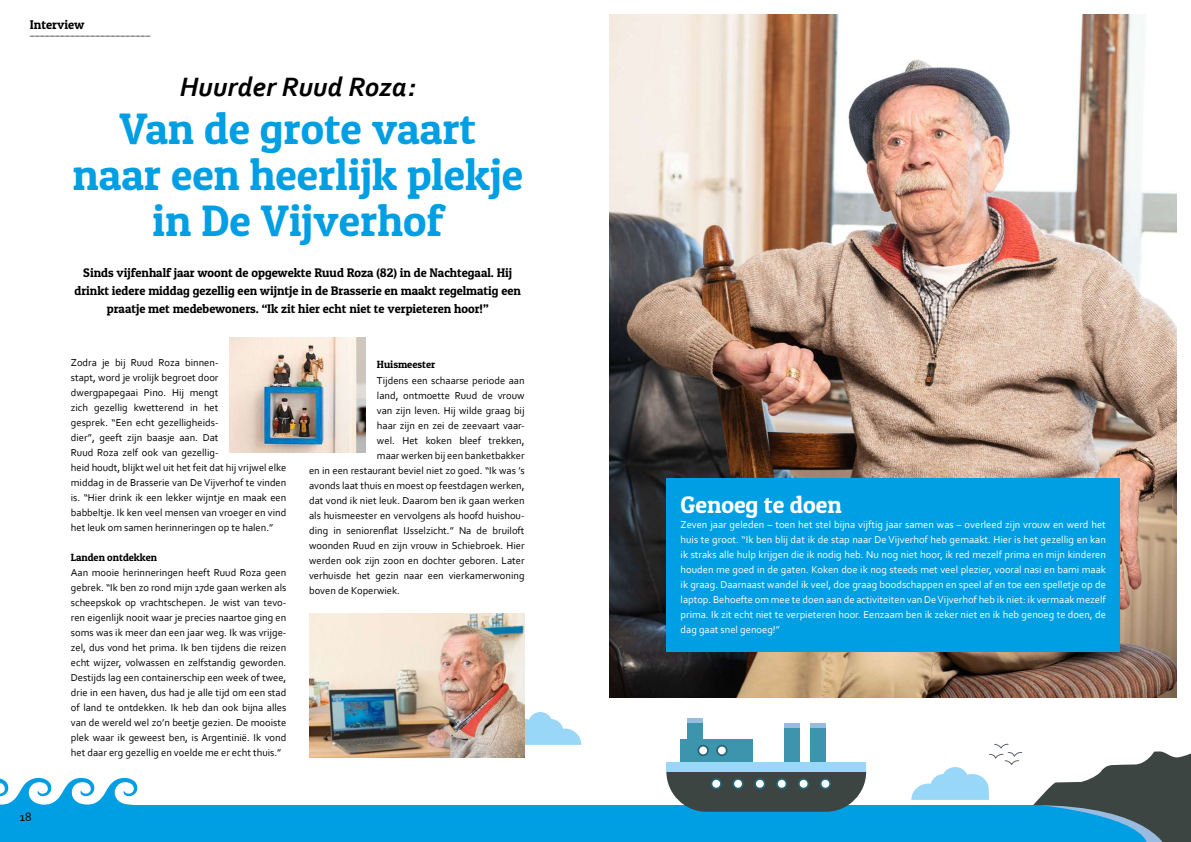
<style>
.page{position:relative;width:1191px;height:842px;background:#fff}
.page>*{position:absolute;margin:0;border:0;box-sizing:border-box;transform-origin:0 0}
.t1{font:44.1px/46px "Patua One";color:#009fe3;text-align:center}
.t2{font:italic 700 27.8px "Corbel";color:#000}
.t3{font:24px "Patua One";color:#fff}
.t4{font:12.7px "Patua One";color:#000}
.t5{font:12.7px "Corbel";color:#000}
.t6{font:12.5px/18px "Patua One";color:#000;text-align:center}
.t7{font:10.5px/15px "Corbel";color:#000}
.t8{font:10.5px/15px "Corbel";color:#fff;text-align:justify}
.t9{font:10.5px "Patua One";color:#000}
</style>
<div class="page">
<div style="left:0;top:805px;width:1191px;height:37px;background:#009fe3"></div>
<svg style="left:0;top:778px;width:138px;height:27px"></svg>
<svg style="left:30px;top:36px;width:120px;height:1px"></svg>
<img style="left:609px;top:14px;width:567px;height:684px">
<img style="left:230px;top:337px;width:135px;height:116px">
<div style="left:666px;top:478px;width:454px;height:174px;background:#009fe3"></div>
<svg style="left:524px;top:712px;width:57px;height:33px"></svg>
<svg style="left:666px;top:771px;width:200px;height:41px;background:#455658"></svg>
<div style="left:666px;top:762px;width:200px;height:9px;background:#98d7f7"></div>
<div style="left:784px;top:728px;width:16px;height:34px;background:#3d94ad"></div>
<hr style="left:784px;top:724px;width:16px;height:4px;background:#98bbdf">
<div style="left:687px;top:723px;width:16px;height:16px;background:#3d94ad"></div>
<div style="left:687px;top:718px;width:16px;height:5px;background:#98bbdf"></div>
<div style="left:810px;top:728px;width:15px;height:34px;background:#3d94ad"></div>
<hr style="left:810px;top:724px;width:15px;height:4px;background:#98bbdf">
<svg style="left:710px;top:778px;width:12px;height:11px"></svg>
<div style="left:712px;top:780px;width:8px;height:8px;background:#fff;border-radius:50%"></div>
<svg style="left:732px;top:778px;width:11px;height:11px"></svg>
<div style="left:734px;top:780px;width:8px;height:8px;background:#fff;border-radius:50%"></div>
<svg style="left:754px;top:778px;width:11px;height:11px"></svg>
<div style="left:756px;top:780px;width:8px;height:8px;background:#fff;border-radius:50%"></div>
<svg style="left:776px;top:778px;width:11px;height:11px"></svg>
<div style="left:778px;top:780px;width:7px;height:8px;background:#fff;border-radius:50%"></div>
<svg style="left:798px;top:778px;width:11px;height:11px"></svg>
<div style="left:799px;top:780px;width:8px;height:8px;background:#fff;border-radius:50%"></div>
<svg style="left:819px;top:778px;width:12px;height:11px"></svg>
<div style="left:821px;top:780px;width:8px;height:8px;background:#fff;border-radius:50%"></div>
<div style="left:680px;top:739px;width:72px;height:23px;background:#3d94ad"></div>
<svg style="left:697px;top:745px;width:12px;height:11px"></svg>
<div style="left:699px;top:746px;width:8px;height:8px;background:#fff;border-radius:50%"></div>
<svg style="left:716px;top:745px;width:11px;height:11px"></svg>
<div style="left:718px;top:746px;width:8px;height:8px;background:#fff;border-radius:50%"></div>
<svg style="left:911px;top:744px;width:112px;height:56px"></svg>
<svg style="left:1033px;top:751px;width:158px;height:91px"></svg>
<img style="left:309px;top:614px;width:215px;height:143px">
<p class="t4" style="left:30px;top:17px;width:56px">Interview</p>
<h2 class="t2" style="left:180px;top:69px;width:237px">Huurder Ruud Roza:</h2>
<h1 class="t1" style="left:72px;top:105px;width:452px">Van de grote vaart naar een heerlijk plekje in De Vijverhof</h1>
<p class="t6" style="left:75px;top:263px;width:448px">Sinds vijfenhalf jaar woont de opgewekte Ruud Roza (82) in de Nachtegaal. Hij drinkt iedere middag gezellig een wijntje in de Brasserie en maakt regelmatig een praatje met medebewoners. “Ik zit hier echt niet te verpieteren hoor!”</p>
<p class="t5" style="left:19px;top:809px;width:14px">18</p>
<p class="t7" style="left:71px;top:355px;width:217px">Zodra je bij Ruud Roza binnen-<br>stapt, word je vrolijk begroet door dwergpapegaai Pino. Hij mengt<br>zich gezellig kwetterend in het<br>gesprek. “Een echt gezelligheids-<br>dier”, geeft zijn baasje aan. Dat<br>Ruud Roza zelf ook van gezellig-<br>heid houdt, blijkt wel uit het feit dat hij vrijwel elke middag in de Brasserie van De Vijverhof te vinden is. “Hier drink ik een lekker wijntje en maak een babbeltje. Ik ken veel mensen van vroeger en vind het leuk om samen herinneringen op te halen.”</p>
<p class="t9" style="left:71px;top:551px;width:88px">Landen ontdekken</p>
<p class="t7" style="left:71px;top:565px;width:217px;text-align:justify">Aan mooie herinneringen heeft Ruud Roza geen gebrek. “Ik ben zo rond mijn 17de gaan werken als scheepskok op vrachtschepen. Je wist van tevo&shy;ren eigenlijk nooit waar je precies naartoe ging en soms was ik meer dan een jaar weg. Ik was vrijge&shy;zel, dus vond het prima. Ik ben tijdens die reizen echt wijzer, volwassen en zelfstandig geworden.<br>Destijds lag een containerschip een week of twee, drie in een haven, dus had je alle tijd om een stad of land te ontdekken. Ik heb dan ook bijna alles van de wereld wel zo’n beetje gezien. De mooiste plek waar ik geweest ben, is Argentinië. Ik vond het daar erg gezellig en voelde me er echt thuis.”</p>
<p class="t9" style="left:377px;top:358px;width:60px">Huismeester</p>
<p class="t7" style="left:377px;top:372px;width:149px">Tijdens een schaarse periode aan</p>
<p class="t7" style="left:377px;top:387px;width:149px">land, ontmoette Ruud de vrouw</p>
<p class="t7" style="left:377px;top:402px;width:149px">van zijn leven. Hij wilde graag bij</p>
<p class="t7" style="left:377px;top:417px;width:149px">haar zijn en zei de zeevaart vaar-</p>
<p class="t7" style="left:377px;top:432px;width:149px">wel. Het koken bleef trekken,</p>
<p class="t7" style="left:377px;top:447px;width:149px">maar werken bij een banketbakker</p>
<p class="t7" style="left:309px;top:462px;width:217px">en in een restaurant beviel niet zo goed. “Ik was ’s</p>
<p class="t7" style="left:309px;top:477px;width:217px">avonds laat thuis en moest op feestdagen werken,</p>
<p class="t7" style="left:309px;top:492px;width:217px">dat vond ik niet leuk. Daarom ben ik gaan werken</p>
<p class="t7" style="left:309px;top:507px;width:217px">als huismeester en vervolgens als hoofd huishou-</p>
<p class="t7" style="left:309px;top:522px;width:217px">ding in seniorenflat IJsselzicht.” Na de bruiloft</p>
<p class="t7" style="left:309px;top:537px;width:217px">woonden Ruud en zijn vrouw in Schiebroek. Hier</p>
<p class="t7" style="left:309px;top:552px;width:217px">werden ook zijn zoon en dochter geboren. Later</p>
<p class="t7" style="left:309px;top:567px;width:217px">verhuisde het gezin naar een vierkamerwoning</p>
<p class="t7" style="left:309px;top:582px;width:92px">boven de Koperwiek.</p>
<h3 class="t3" style="left:680px;top:490px;width:163px">Genoeg te doen</h3>
<p class="t8" style="left:680px;top:517px;width:427px">Zeven jaar geleden – toen het stel bijna vijftig jaar samen was – overleed zijn vrouw en werd het huis te groot. “Ik ben blij dat ik de stap naar De Vijverhof heb gemaakt. Hier is het gezellig en kan ik straks alle hulp krijgen die ik nodig heb. Nu nog niet hoor, ik red mezelf prima en mijn kinderen houden me goed in de gaten. Koken doe ik nog steeds met veel plezier, vooral nasi en bami maak ik graag. Daarnaast wandel ik veel, doe graag boodschappen en speel af en toe een spelletje op de laptop. Behoefte om mee te doen aan de activiteiten van De Vijverhof heb ik niet: ik vermaak mezelf prima. Ik zit echt niet te verpieteren hoor. Eenzaam ben ik zeker niet en ik heb genoeg te doen, de dag gaat snel genoeg!”</p>
</div>
